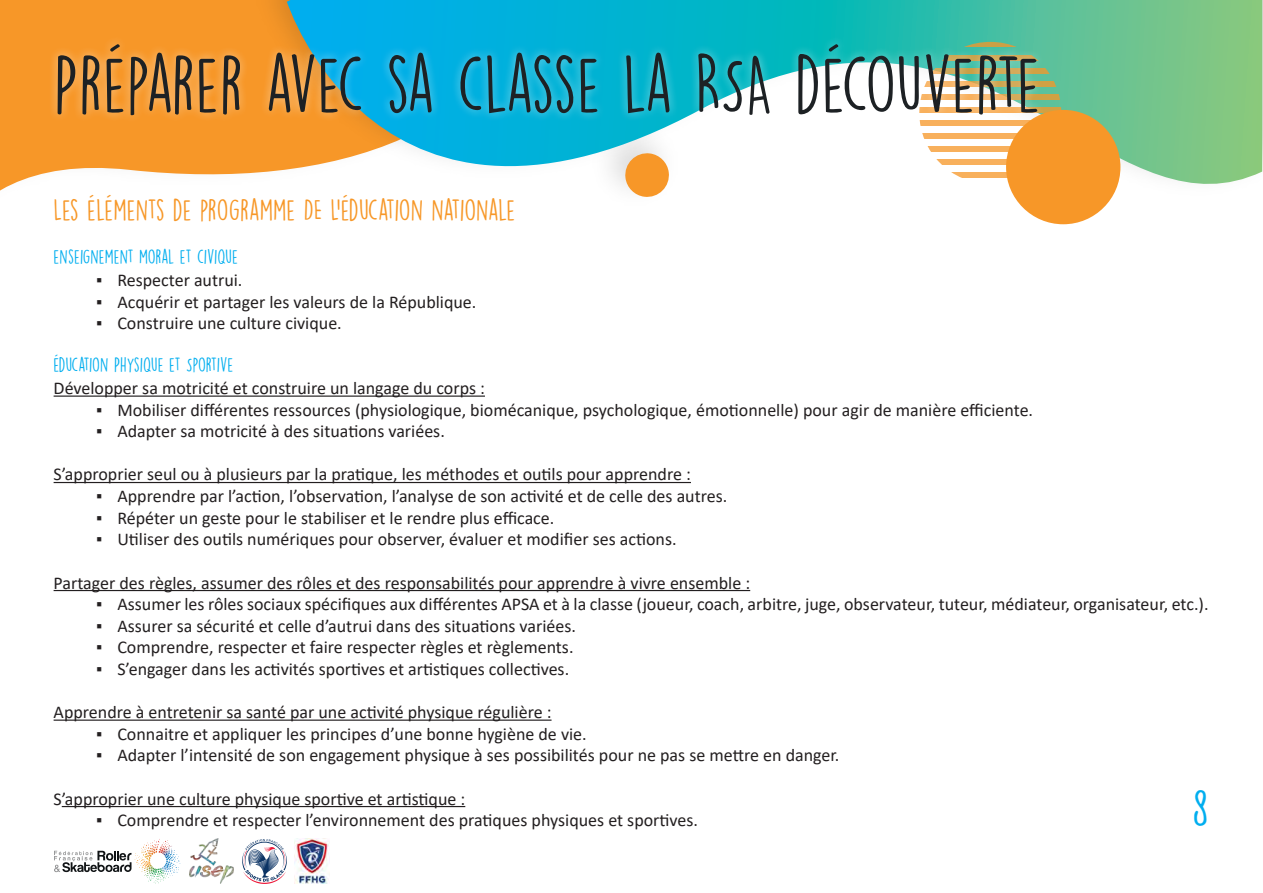
<style>
.page{position:relative;width:1263px;height:893px;background:#fff}
.page>*{position:absolute;margin:0;border:0;box-sizing:border-box;transform-origin:0 0}
.t1{font:72px "DK Lemon Yellow Sun";letter-spacing:-.025em;color:#1d2124}
.t2{font:45px "DK Lemon Yellow Sun";color:#00aeef}
.t3{font:27px "DK Lemon Yellow Sun";letter-spacing:-.025em;color:#f79727}
.t4{font:18px "Calibri";color:#231f20}
.t5{font:18px "DK Lemon Yellow Sun";color:#00aeef}
</style>
<div class="page">
<svg style="left:0;top:0;width:239px;height:191px;fill:#f79728"></svg>
<img style="left:239px;top:0;width:48px;height:174px">
<svg style="left:287px;top:0;width:975px;height:225px"></svg>
<div style="left:1006px;top:110px;width:114px;height:114px;background:#f79728;border-radius:50%"></div>
<div style="left:919px;top:55px;width:142px;height:5px;background:#5cc19c"></div>
<div style="left:919px;top:42px;width:142px;height:5px;background:#5cc19c"></div>
<svg style="left:1046px;top:68px;width:15px;height:5px"></svg>
<svg style="left:1046px;top:81px;width:15px;height:6px"></svg>
<svg style="left:1046px;top:94px;width:15px;height:6px"></svg>
<svg style="left:1046px;top:107px;width:15px;height:6px"></svg>
<svg style="left:919px;top:124px;width:106px;height:2px"></svg>
<svg style="left:919px;top:133px;width:98px;height:6px"></svg>
<svg style="left:919px;top:146px;width:91px;height:6px"></svg>
<svg style="left:919px;top:159px;width:88px;height:6px"></svg>
<svg style="left:919px;top:172px;width:88px;height:6px"></svg>
<svg style="left:54px;top:839px;width:127px;height:45px"></svg>
<img style="left:190px;top:839px;width:44px;height:44px">
<svg style="left:242px;top:839px;width:45px;height:45px"></svg>
<img style="left:295px;top:839px;width:35px;height:44px">
<hr style="left:54px;top:395px;width:431px;height:2px;background:#231f20">
<hr style="left:54px;top:482px;width:637px;height:1px;background:#231f20">
<hr style="left:54px;top:590px;width:696px;height:1px;background:#231f20">
<hr style="left:54px;top:719px;width:497px;height:2px;background:#231f20">
<hr style="left:62px;top:806px;width:403px;height:1px;background:#231f20">
<div style="left:48px;top:35px;width:998px;height:89px;background:#fff;opacity:.5"></div>
<h1 class="t1" style="left:54px;top:41px;width:988px">PRÉPARER AVEC SA CLASSE LA RSA DÉCOUVERTE</h1>
<h3 class="t3" style="left:54px;top:194px;width:463px">LES ÉLÉMENTS DE PROGRAMME DE L’ÉDUCATION NATIONALE</h3>
<p class="t5" style="left:54px;top:246px;width:186px">ENSEIGNEMENT MORAL ET CIVIQUE</p>
<p class="t4" style="left:96px;top:268px;width:148px">▪ Respecter autrui.</p>
<p class="t4" style="left:96px;top:289px;width:382px">▪ Acquérir et partager les valeurs de la République.</p>
<p class="t4" style="left:96px;top:311px;width:247px">▪ Construire une culture civique.</p>
<p class="t5" style="left:54px;top:354px;width:181px">ÉDUCATION PHYSIQUE ET SPORTIVE</p>
<p class="t4" style="left:54px;top:376px;width:433px">Développer sa motricité et construire un langage du corps :</p>
<p class="t4" style="left:96px;top:397px;width:938px">▪ Mobiliser différentes ressources (physiologique, biomécanique, psychologique, émotionnelle) pour agir de manière efficiente.</p>
<p class="t4" style="left:96px;top:419px;width:350px">▪ Adapter sa motricité à des situations variées.</p>
<p class="t4" style="left:54px;top:462px;width:639px">S’approprier seul ou à plusieurs par la pratique, les méthodes et outils pour apprendre :</p>
<p class="t4" style="left:96px;top:484px;width:633px">▪ Apprendre par l’action, l’observation, l’analyse de son activité et de celle des autres.</p>
<p class="t4" style="left:96px;top:505px;width:460px">▪ Répéter un geste pour le stabiliser et le rendre plus efficace.</p>
<p class="t4" style="left:96px;top:527px;width:582px">▪ Utiliser des outils numériques pour observer, évaluer et modifier ses actions.</p>
<p class="t4" style="left:54px;top:570px;width:698px">Partager des règles, assumer des rôles et des responsabilités pour apprendre à vivre ensemble :</p>
<p class="t4" style="left:96px;top:592px;width:1114px">▪ Assumer les rôles sociaux spécifiques aux différentes APSA et à la classe (joueur, coach, arbitre, juge, observateur, tuteur, médiateur, organisateur, etc.).</p>
<p class="t4" style="left:96px;top:613px;width:481px">▪ Assurer sa sécurité et celle d’autrui dans des situations variées.</p>
<p class="t4" style="left:96px;top:635px;width:479px">▪ Comprendre, respecter et faire respecter règles et règlements.</p>
<p class="t4" style="left:96px;top:656px;width:475px">▪ S’engager dans les activités sportives et artistiques collectives.</p>
<p class="t4" style="left:54px;top:700px;width:499px">Apprendre à entretenir sa santé par une activité physique régulière :</p>
<p class="t4" style="left:96px;top:721px;width:492px">▪ Connaitre et appliquer les principes d’une bonne hygiène de vie.</p>
<p class="t4" style="left:96px;top:743px;width:745px">▪ Adapter l’intensité de son engagement physique à ses possibilités pour ne pas se mettre en danger.</p>
<p class="t4" style="left:54px;top:786px;width:413px">S’approprier une culture physique sportive et artistique :</p>
<p class="t4" style="left:96px;top:808px;width:603px">▪ Comprendre et respecter l’environnement des pratiques physiques et sportives.</p>
<h2 class="t2" style="left:1192px;top:781px;width:18px">8</h2>
</div>
